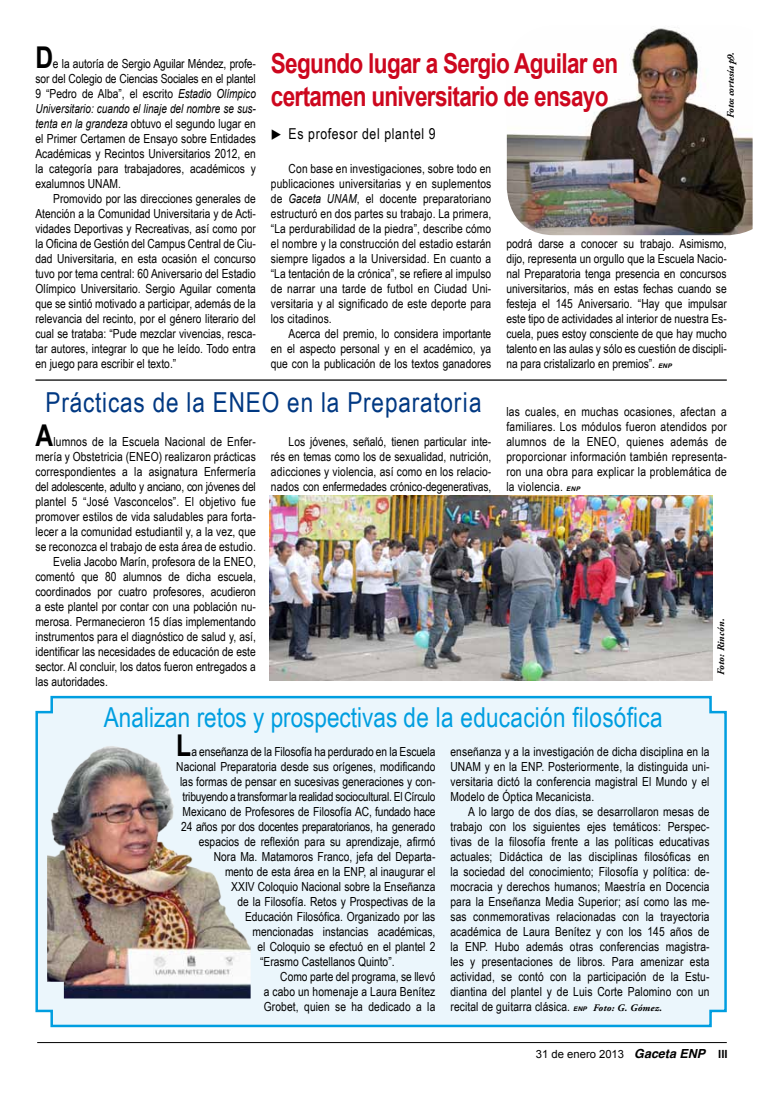
<style>
.page{position:relative;width:780px;height:1101px;background:#fff}
.page>*{position:absolute;margin:0;border:0;box-sizing:border-box;transform-origin:0 0}
.t1{font:700 30px "Arial";color:#000;scale:.82 1}
.t2{font:700 27.5px/33px "Arial";letter-spacing:-.03em;color:#cd071e;scale:.82 1}
.t3{font:27.5px "Arial Narrow";color:#009ee0}
.t4{font:27.5px "Arial Narrow";letter-spacing:.03em;color:#003882}
.t5{font:15px "Arial Narrow";letter-spacing:.04em;color:#000}
.t6{font:12.5px/15px "Arial Narrow";color:#000;text-align:justify}
.t7{font:12.5px "Arial Narrow";letter-spacing:-.02em;color:#000}
.t8{font:italic 12.5px "Arial";color:#000;scale:.8 1}
.t9{font:11.25px "Arial";color:#000}
.t10{font:700 11.25px "Arial";color:#000}
.t11{font:italic 700 10px "Adobe Garamond Pro";letter-spacing:.02em;color:#000}
.s1{font-family:"Arial";font-style:italic}
.s2{font-family:"Helvetica";font-weight:700;font-style:italic;font-size:6.25px}
.s3{font-family:"Helvetica";font-weight:700;font-style:italic;font-size:12.5px}
</style>
<div class="page">
<hr style="left:37px;top:1042px;width:689px;height:1px;background:#000">
<div style="left:35px;top:695px;width:692px;height:333px;background:#ebf6fc"></div>
<img style="left:507px;top:28px;width:245px;height:207px">
<img style="left:47px;top:738px;width:203px;height:260px">
<hr style="left:35px;top:379px;width:691px;height:1px;background:#000">
<img style="left:270px;top:495px;width:442px;height:185px">
<h1 class="t1" style="left:35px;top:38px;width:23px">D</h1>
<p class="t6" style="left:35px;top:56px;width:222px;text-indent:18px">e la autoría de Sergio Aguilar Méndez, profe&shy;sor del Colegio de Ciencias Sociales en el plantel 9 “Pedro de Alba”, el escrito <span class="s1">Estadio Olímpico</span></p>
<p class="t8" style="left:35px;top:101px;width:277px">Universitario: cuando el linaje del nombre se sus-</p>
<p class="t6" style="left:35px;top:116px;width:222px"><span class="s1">tenta en la grandeza</span> obtuvo el segundo lugar en el Primer Certamen de Ensayo sobre Entidades Académicas y Recintos Universitarios 2012, en la categoría para trabajadores, académicos y exalumnos UNAM.</p>
<p class="t6" style="left:35px;top:191px;width:222px;text-indent:18px">Promovido por las direcciones generales de Atención a la Comunidad Universitaria y de Acti&shy;vidades Deportivas y Recreativas, así como por la Oficina de Gestión del Campus Central de Ciu&shy;dad Universitaria, en esta ocasión el concurso tuvo por tema central: 60 Aniversario del Estadio Olímpico Universitario. Sergio Aguilar comenta que se sintió motivado a participar, además de la relevancia del recinto, por el género literario del cual se trataba: “Pude mezclar vivencias, resca&shy;tar autores, integrar lo que he leído. Todo entra en juego para escribir el texto.”</p>
<h2 class="t2" style="left:271px;top:47px;width:425px">Segundo lugar a Sergio Aguilar en certamen universitario de ensayo</h2>
<p class="t5" style="left:288px;top:122px;width:149px">Es profesor del plantel 9</p>
<p class="t11" style="left:725px;top:118px;width:67px;rotate:-90deg">Foto: cortesía p9.</p>
<p class="t6" style="left:271px;top:161px;width:222px;text-indent:18px">Con base en investigaciones, sobre todo en publicaciones universitarias y en suplementos de <span class="s1">Gaceta UNAM</span>, el docente preparatoriano estructuró en dos partes su trabajo. La primera, “La perdurabilidad de la piedra”, describe cómo el nombre y la construcción del estadio estarán siempre ligados a la Universidad. En cuanto a “La tentación de la crónica”, se refiere al impulso de narrar una tarde de futbol en Ciudad Uni&shy;versitaria y al significado de este deporte para los citadinos.</p>
<p class="t6" style="left:271px;top:326px;width:222px;text-indent:18px">Acerca del premio, lo considera importante en el aspecto personal y en el académico, ya que con la publicación de los textos ganadores</p>
<p class="t6" style="left:506px;top:236px;width:222px">podrá darse a conocer su trabajo. Asimismo, dijo, representa un orgullo que la Escuela Nacio&shy;nal Preparatoria tenga presencia en concursos universitarios, más en estas fechas cuando se festeja el 145 Aniversario. “Hay que impulsar este tipo de actividades al interior de nuestra Es&shy;cuela, pues estoy consciente de que hay mucho talento en las aulas y sólo es cuestión de discipli&shy;na para cristalizarlo en premios”. <span class="s2">ENP</span></p>
<h2 class="t4" style="left:45px;top:382px;width:438px">Prácticas de la ENEO en la Preparatoria</h2>
<h1 class="t1" style="left:35px;top:415px;width:23px">A</h1>
<p class="t6" style="left:53px;top:433px;width:204px">lumnos de la Escuela Nacional de Enfer-</p>
<p class="t6" style="left:35px;top:448px;width:222px">mería y Obstetricia (ENEO) realizaron prácticas</p>
<p class="t6" style="left:35px;top:463px;width:222px">correspondientes a la asignatura Enfermería</p>
<p class="t7" style="left:35px;top:477px;width:222px">del adolescente, adulto y anciano, con jóvenes del</p>
<p class="t6" style="left:35px;top:493px;width:222px">plantel 5 “José Vasconcelos”. El objetivo fue</p>
<p class="t6" style="left:35px;top:508px;width:222px">promover estilos de vida saludables para forta-</p>
<p class="t6" style="left:35px;top:523px;width:222px">lecer a la comunidad estudiantil y, a la vez, que</p>
<p class="t6" style="left:35px;top:538px;width:222px">se reconozca el trabajo de esta área de estudio.</p>
<p class="t6" style="left:53px;top:553px;width:204px">Evelia Jacobo Marín, profesora de la ENEO,</p>
<p class="t6" style="left:35px;top:568px;width:222px">comentó que 80 alumnos de dicha escuela,</p>
<p class="t6" style="left:35px;top:583px;width:222px">coordinados por cuatro profesores, acudieron</p>
<p class="t6" style="left:35px;top:598px;width:222px">a este plantel por contar con una población nu-</p>
<p class="t6" style="left:35px;top:613px;width:222px">merosa. Permanecieron 15 días implementando</p>
<p class="t6" style="left:35px;top:628px;width:222px">instrumentos para el diagnóstico de salud y, así,</p>
<p class="t6" style="left:35px;top:643px;width:222px">identificar las necesidades de educación de este</p>
<p class="t6" style="left:35px;top:658px;width:222px">sector. Al concluir, los datos fueron entregados a</p>
<p class="t6" style="left:35px;top:673px;width:74px">las autoridades.</p>
<p class="t6" style="left:271px;top:433px;width:222px;text-indent:18px">Los jóvenes, señaló, tienen particular inte&shy;rés en temas como los de sexualidad, nutrición, adicciones y violencia, así como en los relacio&shy;nados con enfermedades crónico-degenerativas,</p>
<p class="t6" style="left:506px;top:403px;width:222px">las cuales, en muchas ocasiones, afectan a familiares. Los módulos fueron atendidos por alumnos de la ENEO, quienes además de proporcionar información también representa&shy;ron una obra para explicar la problemática de la violencia. <span class="s2">ENP</span></p>
<p class="t11" style="left:715px;top:675px;width:58px;rotate:-90deg">Foto: Rincón.</p>
<h2 class="t3" style="left:104px;top:697px;width:560px">Analizan retos y prospectivas de la educación filosófica</h2>
<h1 class="t1" style="left:176px;top:725px;width:20px">L</h1>
<p class="t6" style="left:191px;top:743px;width:245px">a enseñanza de la Filosofía ha perdurado en la Escuela</p>
<p class="t6" style="left:176px;top:758px;width:260px">Nacional Preparatoria desde sus orígenes, modificando</p>
<p class="t6" style="left:180px;top:773px;width:257px">las formas de pensar en sucesivas generaciones y con-</p>
<p class="t7" style="left:182px;top:787px;width:254px">tribuyendo a transformar la realidad sociocultural. El Círculo</p>
<p class="t6" style="left:182px;top:803px;width:254px">Mexicano de Profesores de Filosofía AC, fundado hace</p>
<p class="t7" style="left:181px;top:817px;width:255px">24 años por dos docentes preparatorianos, ha generado</p>
<p class="t6" style="left:199px;top:833px;width:238px">espacios de reflexión para su aprendizaje, afirmó</p>
<p class="t6" style="left:214px;top:848px;width:223px">Nora Ma. Matamoros Franco, jefa del Departa-</p>
<p class="t6" style="left:225px;top:863px;width:212px">mento de esta área en la ENP, al inaugurar el</p>
<p class="t6" style="left:231px;top:878px;width:205px">XXIV Coloquio Nacional sobre la Enseñanza</p>
<p class="t6" style="left:237px;top:893px;width:199px">de la Filosofía. Retos y Prospectivas de la</p>
<p class="t6" style="left:245px;top:908px;width:192px">Educación Filosófica. Organizado por las</p>
<p class="t6" style="left:252px;top:923px;width:184px">mencionadas instancias académicas,</p>
<p class="t6" style="left:257px;top:938px;width:179px">el Coloquio se efectuó en el plantel 2</p>
<p class="t6" style="left:260px;top:953px;width:136px">“Erasmo Castellanos Quinto”.</p>
<p class="t6" style="left:280px;top:968px;width:157px">Como parte del programa, se llevó</p>
<p class="t6" style="left:264px;top:983px;width:173px">a cabo un homenaje a Laura Benítez</p>
<p class="t6" style="left:264px;top:998px;width:173px">Grobet, quien se ha dedicado a la</p>
<p class="t6" style="left:450px;top:743px;width:261px">enseñanza y a la investigación de dicha disciplina en la UNAM y en la ENP. Posteriormente, la distinguida uni&shy;versitaria dictó la conferencia magistral El Mundo y el Modelo de Óptica Mecanicista.</p>
<p class="t6" style="left:450px;top:803px;width:260px;text-indent:18px">A lo largo de dos días, se desarrollaron mesas de trabajo con los siguientes ejes temáticos: Perspec&shy;tivas de la filosofía frente a las políticas educativas actuales; Didáctica de las disciplinas filosóficas en la sociedad del conocimiento; Filosofía y política: de&shy;mocracia y derechos humanos; Maestría en Docencia para la Enseñanza Media Superior; así como las me&shy;sas conmemorativas relacionadas con la trayectoria académica de Laura Benítez y con los 145 años de la ENP. Hubo además otras conferencias magistra&shy;les y presentaciones de libros. Para amenizar esta actividad, se contó con la participación de la Estu&shy;diantina del plantel y de Luis Corte Palomino con un recital de guitarra clásica. <span class="s2">ENP</span></p>
<p class="t11" style="left:593px;top:1001px;width:70px">Foto: G. Gómez.</p>
<p class="t9" style="left:536px;top:1046px;width:154px">31 de enero 2013 <span class="s3">GACETA ENP</span></p>
<p class="t10" style="left:718px;top:1046px;width:11px">III</p>
</div>
